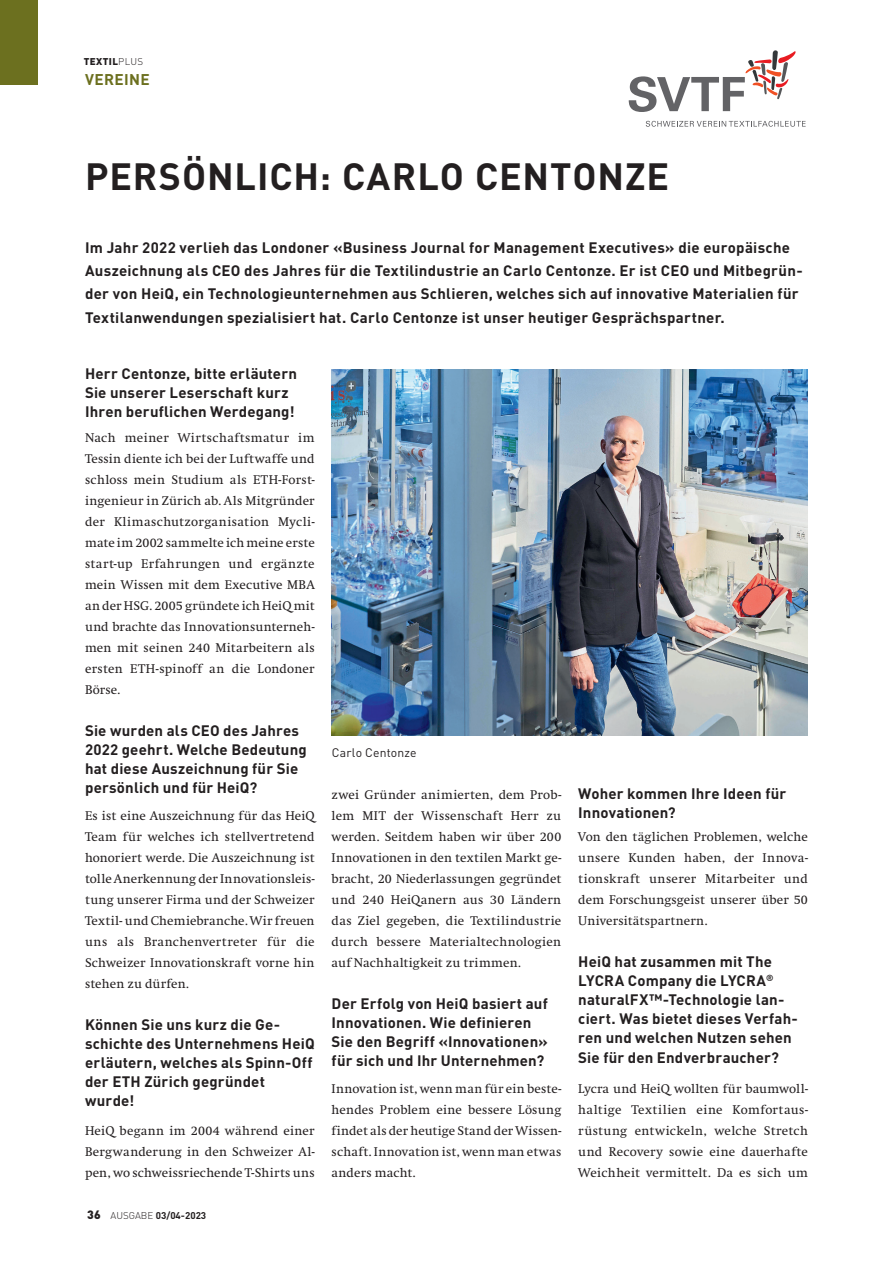
<style>
.page{position:relative;width:893px;height:1263px;background:#fff}
.page>*{position:absolute;margin:0;border:0;box-sizing:border-box;transform-origin:0 0}
.t1{font:700 37.5px "DIN";letter-spacing:.025em;color:#231f20}
.t2{font:700 15.3px "DIN";letter-spacing:.02em;color:#6c701f}
.t3{font:700 15px/19.2px "DIN";letter-spacing:.015em;color:#231f20}
.t4{font:13.2px/21px "Swift";letter-spacing:.015em;color:#231f20;text-align:justify}
.t5{font:12.3px "DIN";letter-spacing:.015em;color:#231f20}
.t6{font:700 9.75px "DIN";color:#231f20}
.t7{font:900 9.75px "DIN";letter-spacing:.03em;color:#231f20}
.s1{font-weight:300}
.s2{font-weight:900;font-size:12px}
</style>
<div class="page">
<svg style="left:646px;top:121px;width:160px;height:6px"></svg>
<svg style="left:629px;top:50px;width:167px;height:62px"></svg>
<img style="left:332px;top:370px;width:476px;height:365px">
<div style="left:0;top:0;width:37px;height:85px;background:#6c701f"></div>
<p class="t7" style="left:84px;top:54px;width:61px">TEXTIL<span class="s1">PLUS</span></p>
<p class="t2" style="left:85px;top:69px;width:66px">VEREINE</p>
<h1 class="t1" style="left:85px;top:152px;width:586px">PERSÖNLICH: CARLO CENTONZE</h1>
<p class="t3" style="left:85px;top:235px;width:719px;line-height:23.2px">Im Jahr 2022 verlieh das Londoner «Business Journal for Management Executives» die europäische Auszeichnung als CEO des Jahres für die Textilindustrie an Carlo Centonze. Er ist CEO und Mitbegrün&shy;der von HeiQ, ein Technologieunternehmen aus Schlieren, welches sich auf innovative Materialien für Textilanwendungen spezialisiert hat. Carlo Centonze ist unser heutiger Gesprächspartner.</p>
<p class="t3" style="left:85px;top:363px;width:214px">Herr Centonze, bitte erläutern<br>Sie unserer Leserschaft kurz<br>Ihren beruflichen Werdegang!</p>
<p class="t4" style="left:85px;top:427px;width:231px">Nach meiner Wirtschaftsmatur im Tessin diente ich bei der Luftwaffe und schloss mein Studium als ETH-Forst&shy;ingenieur in Zürich ab. Als Mitgründer der Klimaschutzorganisation Mycli&shy;mate im 2002 sammelte ich meine erste start-up Erfahrungen und ergänzte mein Wissen mit dem Executive MBA an der HSG. 2005 gründete ich HeiQ mit und brachte das Innovationsunterneh&shy;men mit seinen 240 Mitarbeitern als ersten ETH-spinoff an die Londoner Börse.</p>
<p class="t3" style="left:85px;top:720px;width:223px">Sie wurden als CEO des Jahres<br>2022 geehrt. Welche Bedeutung hat diese Auszeichnung für Sie persönlich und für HeiQ?</p>
<p class="t4" style="left:85px;top:805px;width:231px">Es ist eine Auszeichnung für das HeiQ Team für welches ich stellvertretend honoriert werde. Die Auszeichnung ist tolle Anerkennung der Innovationsleis&shy;tung unserer Firma und der Schweizer Textil- und Chemiebranche. Wir freuen uns als Branchenvertreter für die Schweizer Innovationskraft vorne hin stehen zu dürfen.</p>
<p class="t3" style="left:85px;top:1014px;width:231px">Können Sie uns kurz die Ge&shy;schichte des Unternehmens HeiQ erläutern, welches als Spinn-Off der ETH Zürich gegründet wurde!</p>
<p class="t4" style="left:85px;top:1120px;width:231px">HeiQ begann im 2004 während einer Bergwanderung in den Schweizer Al&shy;pen, wo schweissriechende T-Shirts uns</p>
<p class="t6" style="left:87px;top:1209px;width:121px"><span class="s2">36</span> <span class="s1">AUSGABE</span> 03/04-2023</p>
<p class="t5" style="left:332px;top:745px;width:87px">Carlo Centonze</p>
<p class="t4" style="left:332px;top:784px;width:231px">zwei Gründer animierten, dem Prob&shy;lem MIT der Wissenschaft Herr zu werden. Seitdem haben wir über 200<br>Innovationen in den textilen Markt ge&shy;bracht, 20 Niederlassungen gegründet und 240 HeiQanern aus 30 Ländern das Ziel gegeben, die Textilindustrie durch bessere Materialtechnologien auf Nachhaltigkeit zu trimmen.</p>
<p class="t3" style="left:332px;top:993px;width:218px">Der Erfolg von HeiQ basiert auf<br>Innovationen. Wie definieren<br>Sie den Begriff «Innovationen» für sich und Ihr Unternehmen?</p>
<p class="t4" style="left:332px;top:1078px;width:231px">Innovation ist, wenn man für ein beste&shy;hendes Problem eine bessere Lösung findet als der heutige Stand der Wissen&shy;schaft. Innovation ist, wenn man etwas anders macht.</p>
<p class="t3" style="left:578px;top:783px;width:210px">Woher kommen Ihre Ideen für<br>Innovationen?</p>
<p class="t4" style="left:578px;top:826px;width:231px">Von den täglichen Problemen, welche unsere Kunden haben, der Innova&shy;tionskraft unserer Mitarbeiter und dem Forschungsgeist unserer über 50<br>Universitätspartnern.</p>
<p class="t3" style="left:578px;top:951px;width:221px">HeiQ hat zusammen mit The<br>LYCRA Company die LYCRA<sup>® </sup>naturalFX™-Technologie lan&shy;ciert. Was bietet dieses Verfah&shy;ren und welchen Nutzen sehen<br>Sie für den Endverbraucher?</p>
<p class="t4" style="left:578px;top:1078px;width:231px">Lycra und HeiQ wollten für baumwoll&shy;haltige Textilien eine Komfortaus&shy;rüstung entwickeln, welche Stretch und Recovery sowie eine dauerhafte Weichheit vermittelt. Da es sich um</p>
</div>
